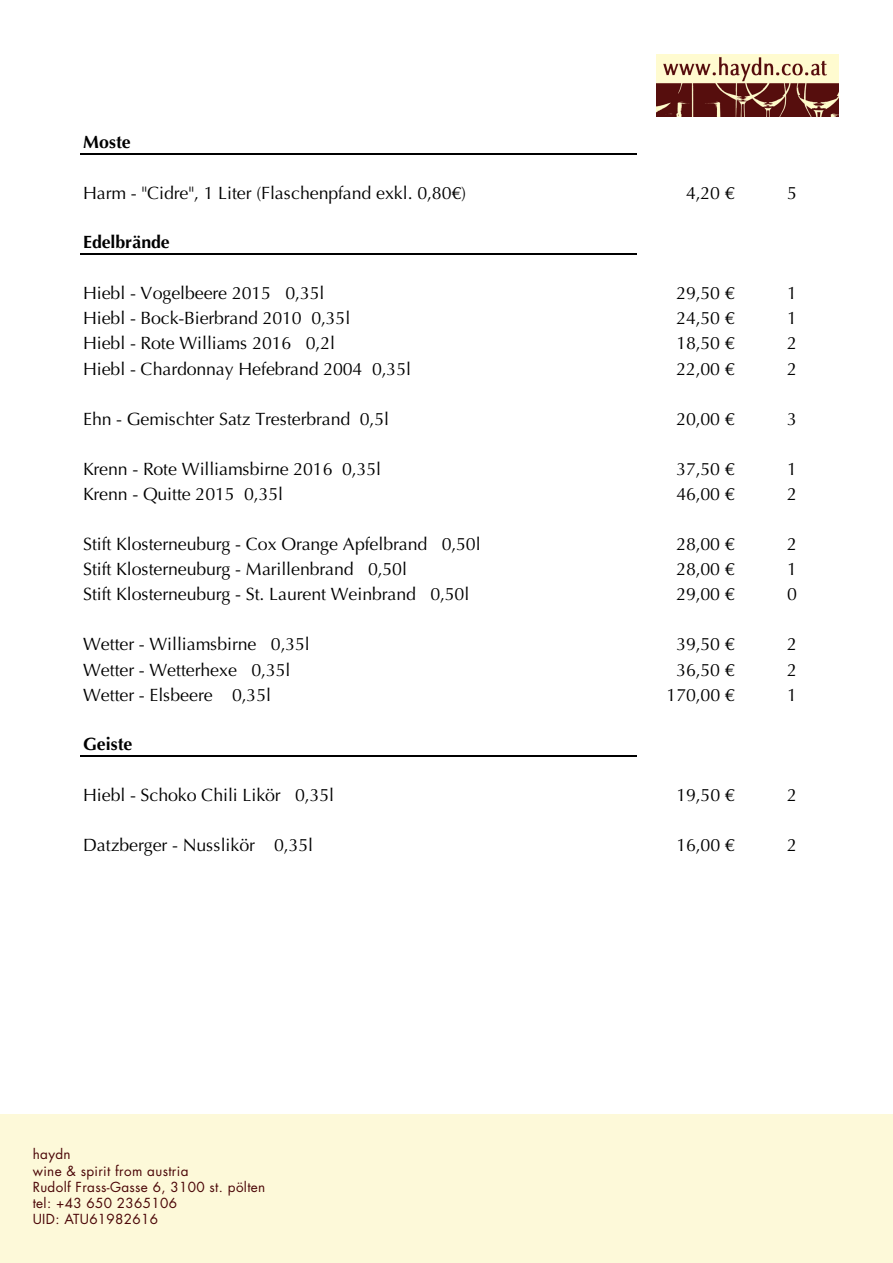
<style>
.page{position:relative;width:893px;height:1263px;background:#fff}
.page>*{position:absolute;margin:0;border:0;box-sizing:border-box;transform-origin:0 0}
.t1{font:17.85px "Optima";letter-spacing:-.01em;color:#000}
.t2{font:700 17.85px "Optima";letter-spacing:-.005em;color:#000}
.t3{font:13.5px/16.2px "Futura Std";letter-spacing:.025em;color:#4b0607}
</style>
<div class="page">
<img style="left:656px;top:54px;width:182px;height:63px">
<div style="left:0;top:1114px;width:893px;height:149px;background:#fdf9d9"></div>
<hr style="left:80px;top:153px;width:557px;height:1px;background:#000">
<hr style="left:80px;top:253px;width:557px;height:2px;background:#000">
<hr style="left:80px;top:755px;width:557px;height:1px;background:#000">
<p class="t2" style="left:83px;top:131px;width:49px">Moste</p>
<p class="t1" style="left:83px;top:182px;width:384px">Harm - "Cidre", 1 Liter (Flaschenpfand exkl. 0,80€)</p>
<p class="t1" style="left:686px;top:182px;width:50px">4,20 €</p>
<p class="t1" style="left:787px;top:182px;width:11px">5</p>
<p class="t2" style="left:83px;top:232px;width:88px">Edelbrände</p>
<p class="t1" style="left:83px;top:283px;width:243px">Hiebl - Vogelbeere 2015 0,35l</p>
<p class="t1" style="left:676px;top:283px;width:60px">29,50 €</p>
<p class="t1" style="left:787px;top:283px;width:11px">1</p>
<p class="t1" style="left:83px;top:308px;width:269px">Hiebl - Bock-Bierbrand 2010 0,35l</p>
<p class="t1" style="left:676px;top:308px;width:60px">24,50 €</p>
<p class="t1" style="left:787px;top:308px;width:11px">1</p>
<p class="t1" style="left:83px;top:333px;width:253px">Hiebl - Rote Williams 2016 0,2l</p>
<p class="t1" style="left:676px;top:333px;width:60px">18,50 €</p>
<p class="t1" style="left:787px;top:333px;width:11px">2</p>
<p class="t1" style="left:83px;top:358px;width:329px">Hiebl - Chardonnay Hefebrand 2004 0,35l</p>
<p class="t1" style="left:676px;top:358px;width:60px">22,00 €</p>
<p class="t1" style="left:787px;top:358px;width:11px">2</p>
<p class="t1" style="left:83px;top:408px;width:308px">Ehn - Gemischter Satz Tresterbrand 0,5l</p>
<p class="t1" style="left:676px;top:408px;width:60px">20,00 €</p>
<p class="t1" style="left:787px;top:408px;width:11px">3</p>
<p class="t1" style="left:83px;top:458px;width:299px">Krenn - Rote Williamsbirne 2016 0,35l</p>
<p class="t1" style="left:676px;top:458px;width:60px">37,50 €</p>
<p class="t1" style="left:787px;top:458px;width:11px">1</p>
<p class="t1" style="left:83px;top:483px;width:201px">Krenn - Quitte 2015 0,35l</p>
<p class="t1" style="left:676px;top:483px;width:60px">46,00 €</p>
<p class="t1" style="left:787px;top:483px;width:11px">2</p>
<p class="t1" style="left:83px;top:534px;width:399px">Stift Klosterneuburg - Cox Orange Apfelbrand 0,50l</p>
<p class="t1" style="left:676px;top:534px;width:60px">28,00 €</p>
<p class="t1" style="left:787px;top:534px;width:11px">2</p>
<p class="t1" style="left:83px;top:559px;width:325px">Stift Klosterneuburg - Marillenbrand 0,50l</p>
<p class="t1" style="left:676px;top:559px;width:60px">28,00 €</p>
<p class="t1" style="left:787px;top:559px;width:11px">1</p>
<p class="t1" style="left:83px;top:584px;width:388px">Stift Klosterneuburg - St. Laurent Weinbrand 0,50l</p>
<p class="t1" style="left:676px;top:584px;width:60px">29,00 €</p>
<p class="t1" style="left:787px;top:584px;width:11px">0</p>
<p class="t1" style="left:83px;top:634px;width:228px">Wetter - Williamsbirne 0,35l</p>
<p class="t1" style="left:676px;top:634px;width:60px">39,50 €</p>
<p class="t1" style="left:787px;top:634px;width:11px">2</p>
<p class="t1" style="left:83px;top:659px;width:209px">Wetter - Wetterhexe 0,35l</p>
<p class="t1" style="left:676px;top:659px;width:60px">36,50 €</p>
<p class="t1" style="left:787px;top:659px;width:11px">2</p>
<p class="t1" style="left:83px;top:684px;width:189px">Wetter - Elsbeere 0,35l</p>
<p class="t1" style="left:667px;top:684px;width:70px">170,00 €</p>
<p class="t1" style="left:787px;top:684px;width:11px">1</p>
<p class="t2" style="left:83px;top:733px;width:51px">Geiste</p>
<p class="t1" style="left:83px;top:784px;width:252px">Hiebl - Schoko Chili Likör 0,35l</p>
<p class="t1" style="left:676px;top:784px;width:60px">19,50 €</p>
<p class="t1" style="left:787px;top:784px;width:11px">2</p>
<p class="t1" style="left:83px;top:835px;width:231px">Datzberger - Nusslikör 0,35l</p>
<p class="t1" style="left:676px;top:835px;width:60px">16,00 €</p>
<p class="t1" style="left:787px;top:835px;width:11px">2</p>
<p class="t3" style="left:33px;top:1146px;width:234px">haydn<br>wine &amp; spirit from austria<br>Rudolf Frass-Gasse 6, 3100 st. pölten tel: +43 650 2365106<br>UID: ATU61982616</p>
</div>
